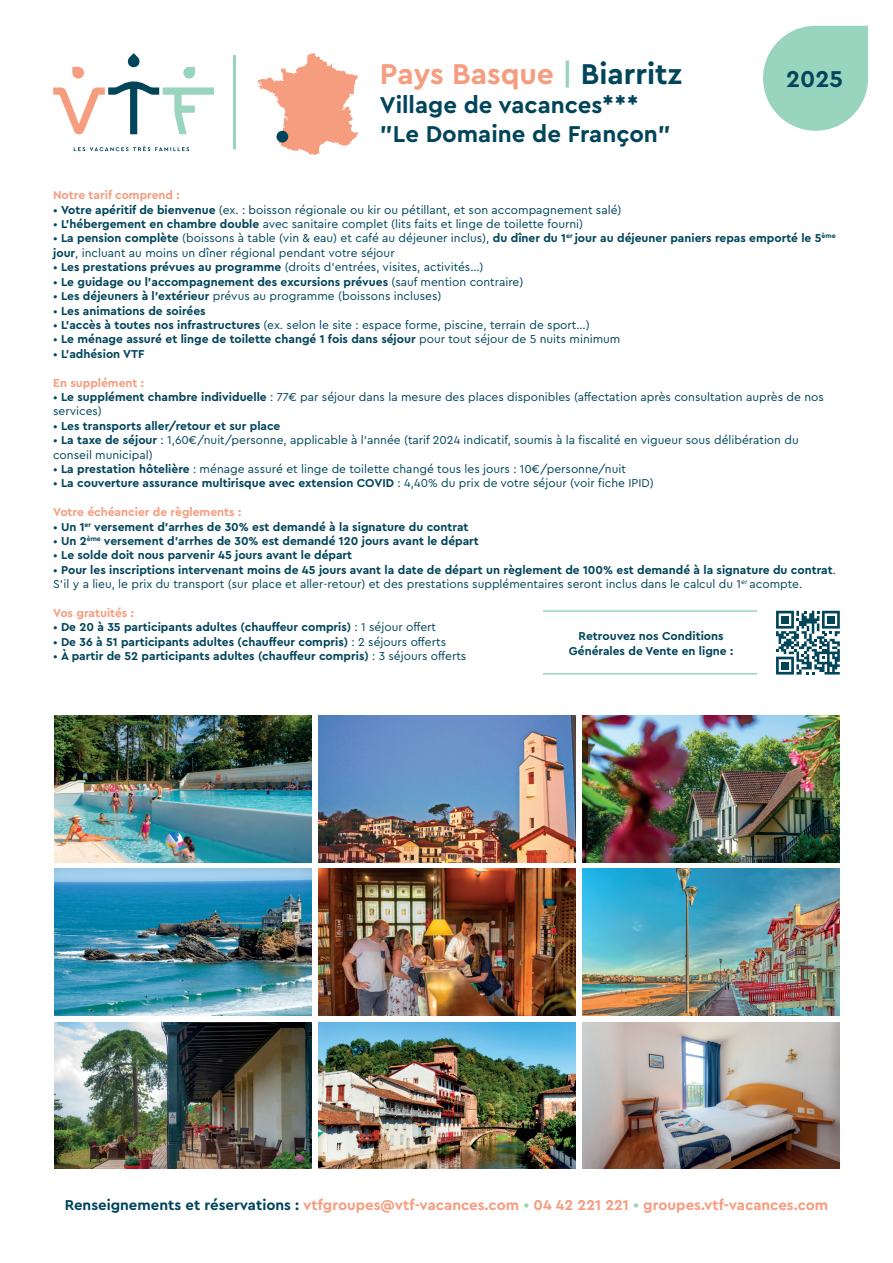
<style>
.page{position:relative;width:893px;height:1263px;background:#fff}
.page>*{position:absolute;margin:0;border:0;box-sizing:border-box;transform-origin:0 0}
.t1{font:700 30px "Cera PRO";color:#f69c7f}
.t2{font:700 24px/28.8px "Cera PRO";color:#01455b}
.t3{font:700 15px "Cera PRO";color:#f69c7f}
.t4{font:12px/14.4px "Cera PRO";color:#01455b}
.t5{font:700 12px/14.4px "Cera PRO";color:#01455b;text-align:center}
.t6{font:700 12px "Cera PRO";color:#f69c7f}
.s1{color:#99d4be}
.s2{color:#01455b}
.s3{font-weight:700}
.s4{font-weight:400}
.s5{font-weight:500;color:#99d4be}
</style>
<div class="page">
<img style="left:318px;top:869px;width:258px;height:147px">
<img style="left:318px;top:1022px;width:258px;height:147px">
<hr style="left:543px;top:610px;width:214px;height:2px;background:#99d4be">
<svg style="left:776px;top:611px;width:64px;height:63px"></svg>
<div style="left:781px;top:616px;width:8px;height:7px;background:#01455b"></div>
<div style="left:827px;top:616px;width:8px;height:7px;background:#01455b"></div>
<div style="left:781px;top:662px;width:8px;height:7px;background:#01455b"></div>
<hr style="left:543px;top:673px;width:214px;height:1px;background:#99d4be">
<img style="left:54px;top:869px;width:257px;height:147px">
<img style="left:54px;top:1022px;width:257px;height:147px">
<img style="left:582px;top:869px;width:258px;height:147px">
<img style="left:582px;top:1022px;width:258px;height:147px">
<img style="left:318px;top:716px;width:258px;height:147px">
<img style="left:54px;top:716px;width:257px;height:147px">
<img style="left:582px;top:716px;width:258px;height:147px">
<svg style="left:74px;top:146px;width:115px;height:5px"></svg>
<svg style="left:53px;top:53px;width:161px;height:81px"></svg>
<hr style="left:233px;top:55px;width:3px;height:94px;background:#99d4be">
<svg style="left:763px;top:26px;width:105px;height:105px"></svg>
<svg style="left:258px;top:53px;width:100px;height:102px"></svg>
<div style="left:277px;top:132px;width:10px;height:10px;background:#01455b;border-radius:50%"></div>
<div style="left:276px;top:131px;width:12px;height:12px;border:2px solid #01455b;border-radius:50%"></div>
<h1 class="t1" style="left:380px;top:54px;width:303px">Pays Basque <span class="s1">|</span> <span class="s2">Biarritz</span></h1>
<h2 class="t2" style="left:380px;top:89px;width:292px">Village de vacances*** "Le Domaine de Françon"</h2>
<h2 class="t2" style="left:786px;top:64px;width:58px">2025</h2>
<p class="t6" style="left:53px;top:187px;width:128px">Notre tarif comprend :</p>
<p class="t4" style="left:53px;top:202px;width:570px">• <span class="s3">Votre apéritif de bienvenue</span> (ex. : boisson régionale ou kir ou pétillant, et son accompagnement salé)</p>
<p class="t4" style="left:53px;top:216px;width:532px">• <span class="s3">L’hébergement en chambre double</span> avec sanitaire complet (lits faits et linge de toilette fourni)</p>
<p class="t4" style="left:53px;top:231px;width:784px">• <span class="s3">La pension complète</span> (boissons à table (vin &amp; eau) et café au déjeuner inclus), <span class="s3">du dîner du 1</span><sup>er</sup> <span class="s3">jour au déjeuner paniers repas emporté le 5</span><sup>ème </sup><span class="s3">jour</span>, incluant au moins un dîner régional pendant votre séjour</p>
<p class="t4" style="left:53px;top:260px;width:432px">• <span class="s3">Les prestations prévues au programme</span> (droits d’entrées, visites, activités…)</p>
<p class="t5" style="left:53px;top:274px;width:472px"><span class="s4">•</span> Le guidage ou l’accompagnement des excursions prévues <span class="s4">(sauf mention contraire)</span></p>
<p class="t4" style="left:53px;top:288px;width:390px">• <span class="s3">Les déjeuners à l’extérieur</span> prévus au programme (boissons incluses)</p>
<p class="t5" style="left:53px;top:303px;width:154px"><span class="s4">•</span> Les animations de soirées</p>
<p class="t4" style="left:53px;top:317px;width:538px">• <span class="s3">L’accès à toutes nos infrastructures</span> (ex. selon le site : espace forme, piscine, terrain de sport…)</p>
<p class="t5" style="left:53px;top:332px;width:569px"><span class="s4">•</span> Le ménage assuré et linge de toilette changé 1 fois dans séjour <span class="s4">pour tout séjour de 5 nuits minimum</span></p>
<p class="t5" style="left:53px;top:346px;width:93px"><span class="s4">•</span> L’adhésion VTF</p>
<p class="t6" style="left:53px;top:374px;width:92px">En supplément :</p>
<p class="t4" style="left:53px;top:389px;width:772px">• <span class="s3">Le supplément chambre individuelle</span> : 77€ par séjour dans la mesure des places disponibles (affectation après consultation auprès de nos services)</p>
<p class="t5" style="left:53px;top:418px;width:229px"><span class="s4">•</span> Les transports aller/retour et sur place</p>
<p class="t4" style="left:53px;top:432px;width:747px">• <span class="s3">La taxe de séjour</span> : 1,60€/nuit/personne, applicable à l’année (tarif 2024 indicatif, soumis à la fiscalité en vigueur sous délibération du conseil municipal)</p>
<p class="t4" style="left:53px;top:461px;width:574px">• <span class="s3">La prestation hôtelière</span> : ménage assuré et linge de toilette changé tous les jours : 10€/personne/nuit</p>
<p class="t5" style="left:53px;top:476px;width:602px"><span class="s4">•</span> La couverture assurance multirisque avec extension COVID <span class="s4">: 4,40% du prix de votre séjour (voir fiche IPID)</span></p>
<p class="t6" style="left:53px;top:504px;width:190px">Votre échéancier de règlements :</p>
<p class="t5" style="left:53px;top:519px;width:417px"><span class="s4">•</span> Un 1<sup>er</sup> versement d’arrhes de 30% est demandé à la signature du contrat</p>
<p class="t5" style="left:53px;top:533px;width:427px"><span class="s4">•</span> Un 2<sup>ème</sup> versement d’arrhes de 30% est demandé 120 jours avant le départ</p>
<p class="t5" style="left:53px;top:548px;width:301px"><span class="s4">•</span> Le solde doit nous parvenir 45 jours avant le départ</p>
<p class="t4" style="left:53px;top:562px;width:784px">• <span class="s3">Pour les inscriptions intervenant moins de 45 jours avant la date de départ un règlement de 100% est demandé à la signature du contrat</span>.<br>S’il y a lieu, le prix du transport (sur place et aller-retour) et des prestations supplémentaires seront inclus dans le calcul du 1<sup>er</sup> acompte.</p>
<p class="t6" style="left:53px;top:605px;width:82px">Vos gratuités :</p>
<p class="t5" style="left:53px;top:620px;width:384px"><span class="s4">•</span> De 20 à 35 participants adultes (chauffeur compris) <span class="s4">: 1 séjour offert</span></p>
<p class="t5" style="left:53px;top:634px;width:394px"><span class="s4">•</span> De 36 à 51 participants adultes (chauffeur compris) <span class="s4">: 2 séjours offerts</span></p>
<p class="t5" style="left:53px;top:648px;width:415px"><span class="s4">•</span> À partir de 52 participants adultes (chauffeur compris) <span class="s4">: 3 séjours offerts</span></p>
<p class="t5" style="left:569px;top:628px;width:166px">Retrouvez nos Conditions<br>Générales de Vente en ligne :</p>
<p class="t3" style="left:65px;top:1195px;width:765px"><span class="s2">Renseignements et réservations :</span> vtfgroupes@vtf-vacances.com <span class="s5">•</span> 04 42 221 221 <span class="s5">•</span> groupes.vtf-vacances.com</p>
</div>
